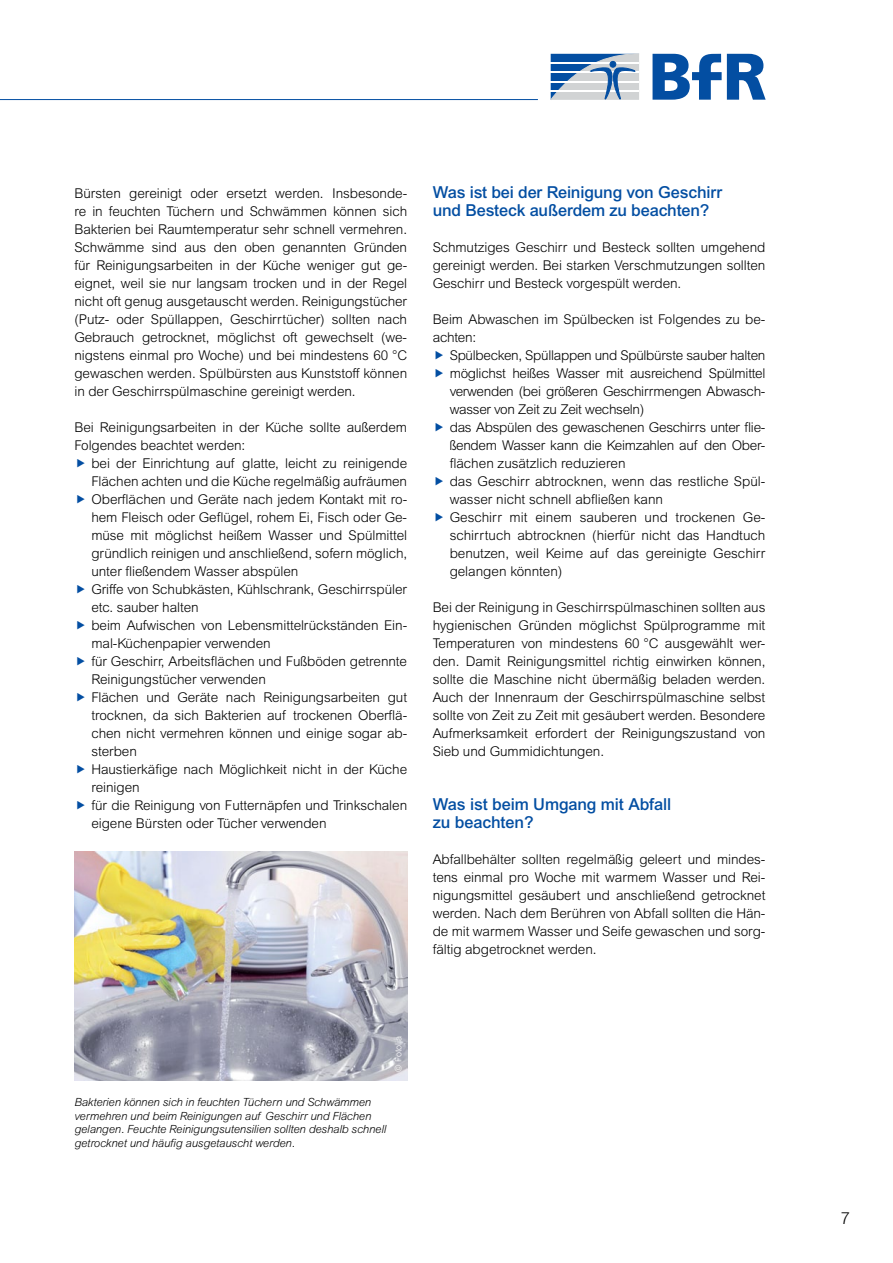
<style>
.page{position:relative;width:893px;height:1263px;background:#fff}
.page>*{position:absolute;margin:0;border:0;box-sizing:border-box;transform-origin:0 0}
.t1{font:500 16.5px/18px "Arial MT Pro";letter-spacing:-.01em;color:#034ea2}
.t2{font:300 16.5px "Arial MT Pro";color:#000}
.t3{font:300 13.5px/18px "Arial MT Pro";letter-spacing:-.005em;color:#000;text-align:justify}
.t4{font:italic 300 11.25px/13.5px "Arial MT Pro";letter-spacing:-.01em;color:#000}
.t5{font:300 9px "Arial MT Pro";color:#fff}
</style>
<div class="page">
<svg style="left:551px;top:54px;width:88px;height:46px;background:#93adca"></svg>
<svg style="left:652px;top:54px;width:114px;height:46px"></svg>
<hr style="left:0;top:99px;width:538px;height:1px;background:#034ea2">
<img style="left:74px;top:852px;width:333px;height:228px">
<p class="t3" style="left:74px;top:185px;width:334px">Bürsten gereinigt oder ersetzt werden. Insbesonde&shy;re in feuchten Tüchern und Schwämmen können sich Bakterien bei Raumtemperatur sehr schnell vermehren.<br>Schwämme sind aus den oben genannten Gründen für Reinigungsarbeiten in der Küche weniger gut ge&shy;eignet, weil sie nur langsam trocken und in der Regel nicht oft genug ausgetauscht werden. Reinigungstücher (Putz- oder Spüllappen, Geschirrtücher) sollten nach Gebrauch getrocknet, möglichst oft gewechselt (we&shy;nigstens einmal pro Woche) und bei mindestens 60 °C gewaschen werden. Spülbürsten aus Kunststoff können in der Geschirrspülmaschine gereinigt werden.</p>
<p class="t3" style="left:74px;top:419px;width:334px">Bei Reinigungsarbeiten in der Küche sollte außerdem<br>Folgendes beachtet werden:</p>
<p class="t3" style="left:91px;top:455px;width:317px;text-align:left">bei der Einrichtung auf glatte, leicht zu reinigende Flächen achten und die Küche regelmäßig aufräumen Oberflächen und Geräte nach jedem Kontakt mit ro&shy;hem Fleisch oder Geflügel, rohem Ei, Fisch oder Ge&shy;müse mit möglichst heißem Wasser und Spülmittel gründlich reinigen und anschließend, sofern möglich, unter fließendem Wasser abspülen<br>Griffe von Schubkästen, Kühlschrank, Geschirrspüler etc. sauber halten<br>beim Aufwischen von Lebensmittelrückständen Ein&shy;mal-Küchenpapier verwenden<br>für Geschirr, Arbeitsflächen und Fußböden getrennte Reinigungstücher verwenden<br>Flächen und Geräte nach Reinigungsarbeiten gut trocknen, da sich Bakterien auf trockenen Oberflä&shy;chen nicht vermehren können und einige sogar ab&shy;sterben<br>Haustierkäfige nach Möglichkeit nicht in der Küche reinigen<br>für die Reinigung von Futternäpfen und Trinkschalen eigene Bürsten oder Tücher verwenden</p>
<p class="t1" style="left:433px;top:184px;width:291px">Was ist bei der Reinigung von Geschirr und Besteck außerdem zu beachten?</p>
<p class="t3" style="left:433px;top:239px;width:334px">Schmutziges Geschirr und Besteck sollten umgehend gereinigt werden. Bei starken Verschmutzungen sollten Geschirr und Besteck vorgespült werden.</p>
<p class="t3" style="left:433px;top:311px;width:334px">Beim Abwaschen im Spülbecken ist Folgendes zu be&shy;achten:</p>
<p class="t3" style="left:450px;top:347px;width:317px;text-align:left">Spülbecken, Spüllappen und Spülbürste sauber halten möglichst heißes Wasser mit ausreichend Spülmittel verwenden (bei größeren Geschirrmengen Abwasch&shy;wasser von Zeit zu Zeit wechseln)<br>das Abspülen des gewaschenen Geschirrs unter flie&shy;ßendem Wasser kann die Keimzahlen auf den Ober&shy;flächen zusätzlich reduzieren<br>das Geschirr abtrocknen, wenn das restliche Spül&shy;wasser nicht schnell abfließen kann<br>Geschirr mit einem sauberen und trockenen Ge&shy;schirrtuch abtrocknen (hierfür nicht das Handtuch benutzen, weil Keime auf das gereinigte Geschirr gelangen könnten)</p>
<p class="t3" style="left:433px;top:599px;width:334px">Bei der Reinigung in Geschirrspülmaschinen sollten aus hygienischen Gründen möglichst Spülprogramme mit Temperaturen von mindestens 60 °C ausgewählt wer&shy;den. Damit Reinigungsmittel richtig einwirken können, sollte die Maschine nicht übermäßig beladen werden.<br>Auch der Innenraum der Geschirrspülmaschine selbst sollte von Zeit zu Zeit mit gesäubert werden. Besondere Aufmerksamkeit erfordert der Reinigungszustand von Sieb und Gummidichtungen.</p>
<p class="t1" style="left:433px;top:796px;width:240px">Was ist beim Umgang mit Abfall zu beachten?</p>
<p class="t3" style="left:433px;top:851px;width:334px">Abfallbehälter sollten regelmäßig geleert und mindes&shy;tens einmal pro Woche mit warmem Wasser und Rei&shy;nigungsmittel gesäubert und anschließend getrocknet werden. Nach dem Berühren von Abfall sollten die Hän&shy;de mit warmem Wasser und Seife gewaschen und sorg&shy;fältig abgetrocknet werden.</p>
<p class="t5" style="left:393px;top:1071px;width:37px;rotate:-90deg">© Fotolia</p>
<p class="t4" style="left:74px;top:1096px;width:313px">Bakterien können sich in feuchten Tüchern und Schwämmen vermehren und beim Reinigungen auf Geschirr und Flächen gelangen. Feuchte Reinigungsutensilien sollten deshalb schnell getrocknet und häufig ausgetauscht werden.</p>
<p class="t2" style="left:841px;top:1208px;width:11px">7</p>
</div>
